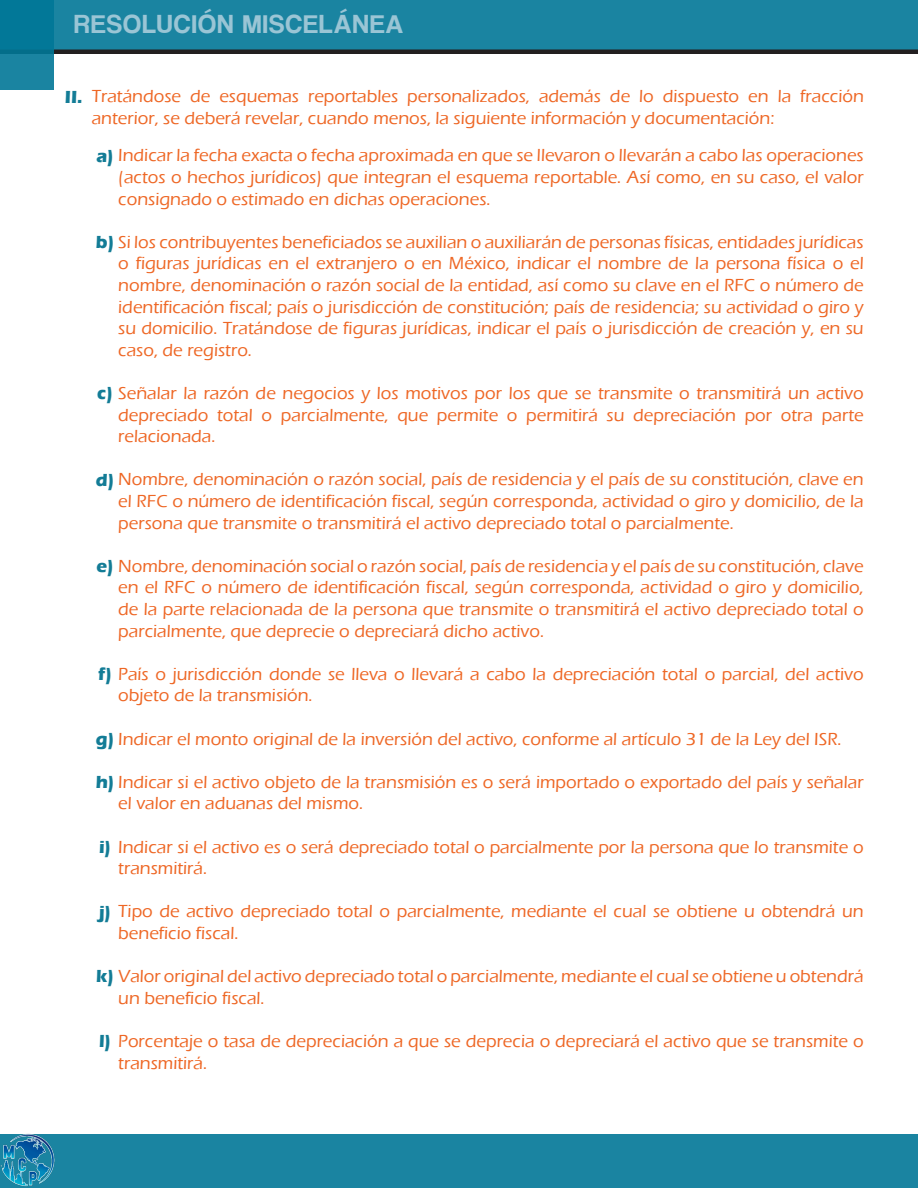
<style>
.page{position:relative;width:918px;height:1188px;background:#fff}
.page>*{position:absolute;margin:0;border:0;box-sizing:border-box;transform-origin:0 0}
.t1{font:27px "Coolvetica Rg";letter-spacing:.05em;color:#9ac5d5}
.t2{font:500 18px/21.6px "Eras ITC";color:#ee6725}
.t3{font:700 18px "Eras ITC";color:#137c96}
.s1{font-weight:700;color:#137c96}
</style>
<div class="page">
<div style="left:0;top:0;width:918px;height:54px;background:#1a84a1"></div>
<hr style="left:0;top:50px;width:918px;height:4px;background:#231f20">
<svg style="left:0;top:0;width:54px;height:90px;background:#0b7c9a"></svg>
<div style="left:0;top:1134px;width:918px;height:54px;background:#1a84a1"></div>
<img style="left:0;top:1134px;width:55px;height:53px">
<h1 class="t1" style="left:74px;top:8px;width:331px">RESOLUCIÓN MISCELÁNEA</h1>
<p class="t3" style="left:65px;top:86px;width:19px">II.</p>
<p class="t2" style="left:92px;top:86px;width:774px">Tratándose de esquemas reportables personalizados, además de lo dispuesto en la fracción anterior, se deberá revelar, cuando menos, la siguiente información y documentación:</p>
<p class="t2" style="left:118px;top:145px;width:747px;text-align:justify;text-indent:-22px"><span class="s1">a)</span> Indicar la fecha exacta o fecha aproximada en que se llevaron o llevarán a cabo las operaciones (actos o hechos jurídicos) que integran el esquema reportable. Así como, en su caso, el valor consignado o estimado en dichas operaciones.</p>
<p class="t2" style="left:118px;top:231px;width:747px;text-align:justify;text-indent:-22px"><span class="s1">b)</span> Si los contribuyentes beneficiados se auxilian o auxiliarán de personas físicas, entidades jurídicas o figuras jurídicas en el extranjero o en México, indicar el nombre de la persona física o el nombre, denominación o razón social de la entidad, así como su clave en el RFC o número de identificación fiscal; país o jurisdicción de constitución; país de residencia; su actividad o giro y su domicilio. Tratándose de figuras jurídicas, indicar el país o jurisdicción de creación y, en su caso, de registro.</p>
<p class="t2" style="left:118px;top:382px;width:747px;text-align:justify;text-indent:-21px"><span class="s1">c)</span> Señalar la razón de negocios y los motivos por los que se transmite o transmitirá un activo depreciado total o parcialmente, que permite o permitirá su depreciación por otra parte relacionada.</p>
<p class="t2" style="left:118px;top:469px;width:747px;text-align:justify;text-indent:-22px"><span class="s1">d)</span> Nombre, denominación o razón social, país de residencia y el país de su constitución, clave en el RFC o número de identificación fiscal, según corresponda, actividad o giro y domicilio, de la persona que transmite o transmitirá el activo depreciado total o parcialmente.</p>
<p class="t2" style="left:118px;top:555px;width:747px;text-align:justify;text-indent:-22px"><span class="s1">e)</span> Nombre, denominación social o razón social, país de residencia y el país de su constitución, clave en el RFC o número de identificación fiscal, según corresponda, actividad o giro y domicilio, de la parte relacionada de la persona que transmite o transmitirá el activo depreciado total o parcialmente, que deprecie o depreciará dicho activo.</p>
<p class="t2" style="left:118px;top:663px;width:747px;text-indent:-20px"><span class="s1">f)</span> País o jurisdicción donde se lleva o llevará a cabo la depreciación total o parcial, del activo objeto de la transmisión.</p>
<p class="t2" style="left:96px;top:728px;width:747px"><span class="s1">g)</span> Indicar el monto original de la inversión del activo, conforme al artículo 31 de la Ley del ISR.</p>
<p class="t2" style="left:118px;top:771px;width:747px;text-indent:-23px"><span class="s1">h)</span> Indicar si el activo objeto de la transmisión es o será importado o exportado del país y señalar el valor en aduanas del mismo.</p>
<p class="t2" style="left:118px;top:836px;width:747px;text-indent:-19px"><span class="s1">i)</span> Indicar si el activo es o será depreciado total o parcialmente por la persona que lo transmite o transmitirá.</p>
<p class="t2" style="left:118px;top:901px;width:747px;text-indent:-19px"><span class="s1">j)</span> Tipo de activo depreciado total o parcialmente, mediante el cual se obtiene u obtendrá un beneficio fiscal.</p>
<p class="t2" style="left:118px;top:966px;width:747px;text-indent:-22px"><span class="s1">k)</span> Valor original del activo depreciado total o parcialmente, mediante el cual se obtiene u obtendrá un beneficio fiscal.</p>
<p class="t2" style="left:118px;top:1030px;width:747px;text-indent:-19px"><span class="s1">l)</span> Porcentaje o tasa de depreciación a que se deprecia o depreciará el activo que se transmite o transmitirá.</p>
</div>
